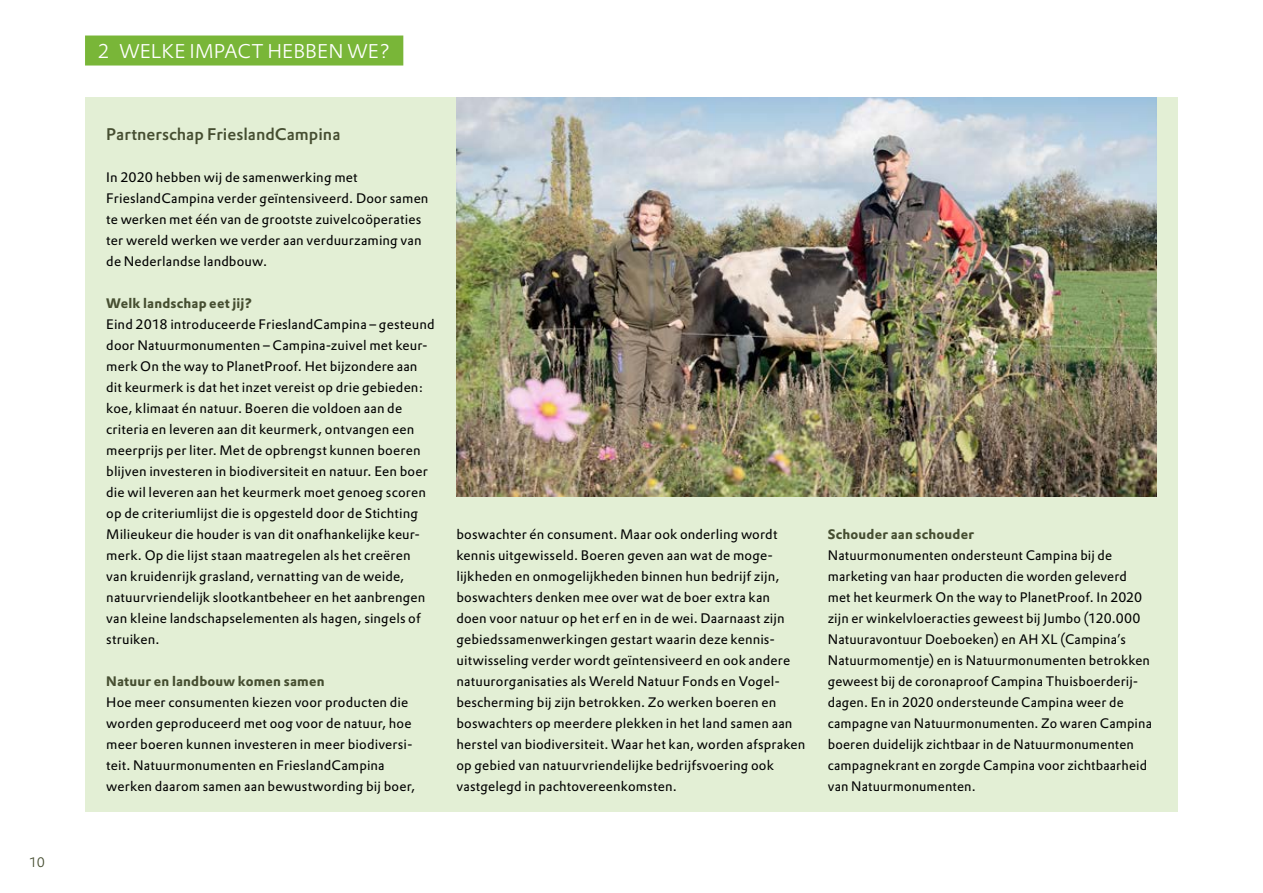
<style>
.page{position:relative;width:1263px;height:893px;background:#fff}
.page>*{position:absolute;margin:0;border:0;box-sizing:border-box;transform-origin:0 0}
.t1{font:300 19.5px "DTL Prokyon TOT";color:#fff}
.t2{font:500 16.5px "DTL Prokyon TOT";color:#464e31}
._03_Platte_tekst{font:13.5px/21px "DTL Prokyon TOT";letter-spacing:.01em;color:#000}
._02_Tussenkop_grijs{font:700 13.5px "DTL Prokyon TOT";letter-spacing:.015em;color:#464e31}
.t3{font:300 13.5px "DTL Prokyon TOT";color:#464e31}
</style>
<div class="page">
<div style="left:85px;top:36px;width:318px;height:30px;background:#79b638"></div>
<div style="left:85px;top:98px;width:1093px;height:714px;background:#e3efd5"></div>
<img style="left:456px;top:98px;width:701px;height:399px">
<p class="t3" style="left:29px;top:854px;width:17px">10</p>
<h1 class="t1" style="left:98px;top:39px;width:294px">2 WELKE IMPACT HEBBEN WE?</h1>
<p class="t2" style="left:106px;top:123px;width:236px">Partnerschap FrieslandCampina</p>
<p class="_03_Platte_tekst" style="left:106px;top:166px;width:324px">In 2020 hebben wij de samenwerking met FrieslandCampina verder geïntensiveerd. Door samen te werken met één van de grootste zuivelcoöperaties ter wereld werken we verder aan verduurzaming van de Nederlandse landbouw.</p>
<p class="_02_Tussenkop_grijs" style="left:106px;top:294px;width:147px">Welk landschap eet jij?</p>
<p class="_03_Platte_tekst" style="left:106px;top:313px;width:330px">Eind 2018 introduceerde FrieslandCampina – gesteund door Natuurmonumenten – Campina-zuivel met keur&shy;merk On the way to PlanetProof. Het bijzondere aan dit keurmerk is dat het inzet vereist op drie gebieden: koe, klimaat én natuur. Boeren die voldoen aan de criteria en leveren aan dit keurmerk, ontvangen een meerprijs per liter. Met de opbrengst kunnen boeren blijven investeren in biodiversiteit en natuur. Een boer die wil leveren aan het keurmerk moet genoeg scoren op de criteriumlijst die is opgesteld door de Stichting Milieukeur die houder is van dit onafhankelijke keur&shy;merk. Op die lijst staan maatregelen als het creëren van kruidenrijk grasland, vernatting van de weide, natuurvriendelijk slootkantbeheer en het aanbrengen van kleine landschapselementen als hagen, singels of struiken.</p>
<p class="_02_Tussenkop_grijs" style="left:106px;top:672px;width:220px">Natuur en landbouw komen samen</p>
<p class="_03_Platte_tekst" style="left:106px;top:691px;width:310px">Hoe meer consumenten kiezen voor producten die worden geproduceerd met oog voor de natuur, hoe meer boeren kunnen investeren in meer biodiversi&shy;teit. Natuurmonumenten en FrieslandCampina werken daarom samen aan bewustwording bij boer,</p>
<p class="_03_Platte_tekst" style="left:456px;top:523px;width:350px">boswachter én consument. Maar ook onderling wordt kennis uitgewisseld. Boeren geven aan wat de moge&shy;lijkheden en onmogelijkheden binnen hun bedrijf zijn, boswachters denken mee over wat de boer extra kan<br>doen voor natuur op het erf en in de wei. Daarnaast zijn gebiedssamenwerkingen gestart waarin deze kennis&shy;uitwisseling verder wordt geïntensiveerd en ook andere natuurorganisaties als Wereld Natuur Fonds en Vogel&shy;bescherming bij zijn betrokken. Zo werken boeren en boswachters op meerdere plekken in het land samen aan herstel van biodiversiteit. Waar het kan, worden afspraken op gebied van natuurvriendelijke bedrijfsvoering ook vastgelegd in pachtovereenkomsten.</p>
<p class="_02_Tussenkop_grijs" style="left:828px;top:525px;width:148px">Schouder aan schouder</p>
<p class="_03_Platte_tekst" style="left:828px;top:544px;width:326px">Natuurmonumenten ondersteunt Campina bij de marketing van haar producten die worden geleverd met het keurmerk On the way to PlanetProof. In 2020 zijn er winkelvloeracties geweest bij Jumbo (120.000<br>Natuuravontuur Doeboeken) en AH XL (Campina’s Natuurmomentje) en is Natuurmonumenten betrokken geweest bij de coronaproof Campina Thuisboerderij&shy;dagen. En in 2020 ondersteunde Campina weer de campagne van Natuurmonumenten. Zo waren Campina boeren duidelijk zichtbaar in de Natuurmonumenten campagnekrant en zorgde Campina voor zichtbaarheid van Natuurmonumenten.</p>
</div>
